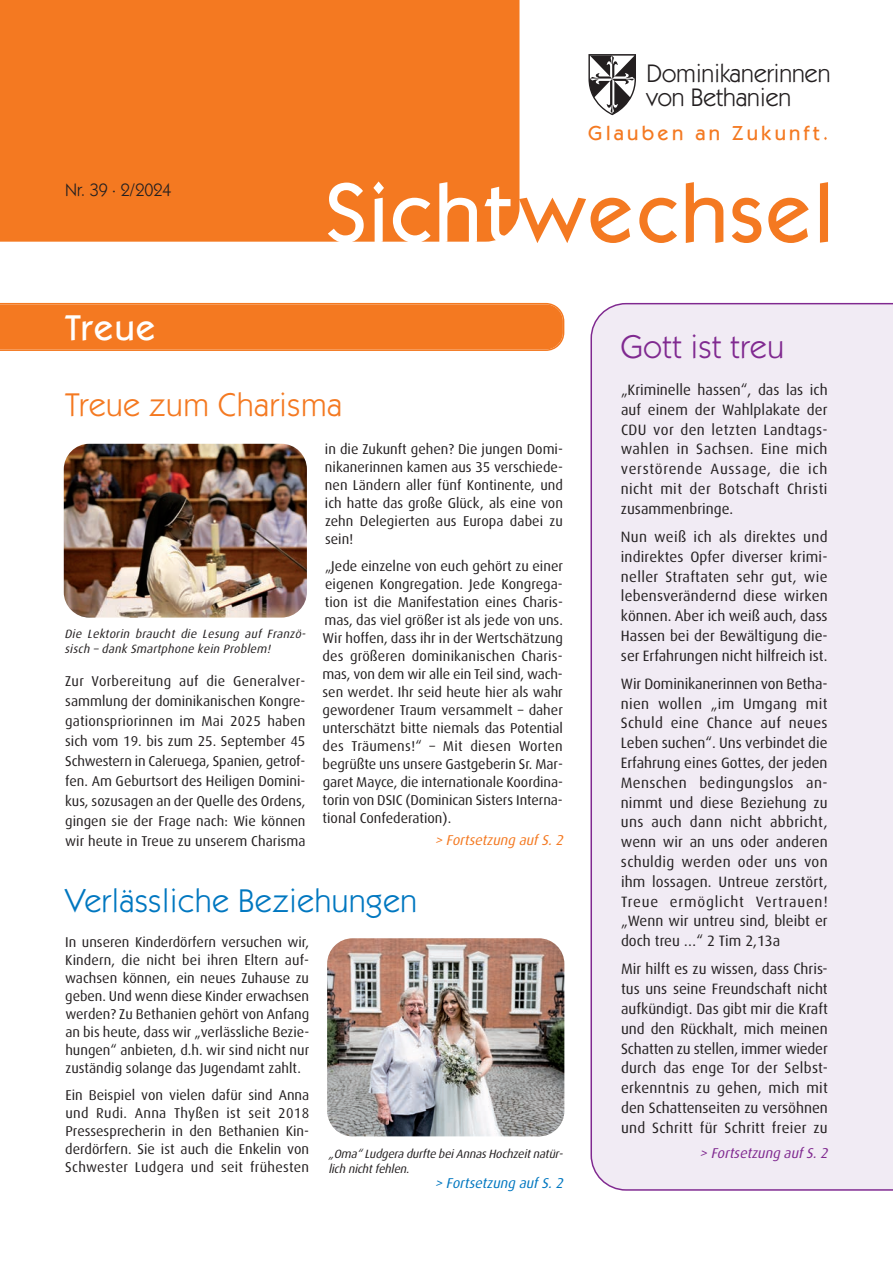
<style>
.page{position:relative;width:893px;height:1263px;background:#fff}
.page>*{position:absolute;margin:0;border:0;box-sizing:border-box;transform-origin:0 0}
.t1{font:500 84.15px "Itc Kabel";letter-spacing:.03em;color:#f47921}
.t2{font:500 36px "Itc Kabel";letter-spacing:.03em;color:#fff}
.t3{font:33px "Itc Kabel";letter-spacing:.02em;color:#0077c0}
.t4{font:33px "Itc Kabel";letter-spacing:.02em;color:#f47921}
.t5{font:33px "Itc Kabel";letter-spacing:.02em;color:#802990}
.t6{font:25.5px/23.7px "Itc Kabel";color:#231f20}
.t7{font:500 20.4px "Itc Kabel";letter-spacing:.16em;color:#f47921}
.t8{font:18px "Itc Kabel";color:#231f20}
.t9{font:15px/19.8px "Dax";color:#231f20;text-align:justify}
.t10{font:14.25px/18px "Dax";color:#231f20;text-align:justify}
.t11{font:italic 14.25px "Dax";color:#0077c0}
.t12{font:italic 14.25px "Dax";color:#f47921}
.t13{font:italic 14.25px "Dax";color:#802990}
.t14{font:italic 12px/15px "Dax";color:#231f20}
.s1{color:#fff}
</style>
<div class="page">
<div style="left:590px;top:303px;width:303px;height:888px;background:#f1ebf4"></div>
<div style="left:0;top:0;width:519px;height:242px;background:#f47921"></div>
<svg style="left:588px;top:54px;width:48px;height:61px"></svg>
<div style="left:0;top:303px;width:564px;height:48px;background:#f47921"></div>
<img style="left:327px;top:938px;width:237px;height:198px">
<img style="left:64px;top:444px;width:243px;height:174px">
<p class="t8" style="left:65px;top:183px;width:108px">Nr. 39 · 2/2024</p>
<h3 class="t6" style="left:646px;top:63px;width:185px">Dominikanerinnen von Bethanien</h3>
<h3 class="t7" style="left:588px;top:126px;width:242px">Glauben an Zukunft.</h3>
<h1 class="t1" style="left:325px;top:184px;width:510px"><span class="s1">Sicht</span>wechsel</h1>
<h2 class="t2" style="left:65px;top:315px;width:92px">Treue</h2>
<h3 class="t4" style="left:65px;top:392px;width:278px">Treue zum Charisma</h3>
<p class="t14" style="left:65px;top:627px;width:245px">Die Lektorin braucht die Lesung auf Franzö&shy;sisch – dank Smartphone kein Problem!</p>
<p class="t10" style="left:65px;top:672px;width:242px;line-height:20px">Zur Vorbereitung auf die Generalver&shy;sammlung der dominikanischen Kongre&shy;gationspriorinnen im Mai 2025 haben sich vom 19. bis zum 25. September 45<br>Schwestern in Caleruega, Spanien, getrof&shy;fen. Am Geburtsort des Heiligen Domini&shy;kus, sozusagen an der Quelle des Ordens, gingen sie der Frage nach: Wie können wir heute in Treue zu unserem Charisma</p>
<p class="t10" style="left:325px;top:441px;width:240px">in die Zukunft gehen? Die jungen Domi&shy;nikanerinnen kamen aus 35 verschiede&shy;nen Ländern aller fünf Kontinente, und ich hatte das große Glück, als eine von zehn Delegierten aus Europa dabei zu sein!</p>
<p class="t10" style="left:322px;top:558px;width:242px">„Jede einzelne von euch gehört zu einer eigenen Kongregation. Jede Kongrega&shy;tion ist die Manifestation eines Charis&shy;mas, das viel größer ist als jede von uns.<br>Wir hoffen, dass ihr in der Wertschätzung des größeren dominikanischen Charis&shy;mas, von dem wir alle ein Teil sind, wach&shy;sen werdet. Ihr seid heute hier als wahr gewordener Traum versammelt – daher unterschätzt bitte niemals das Potential des Träumens!“ – Mit diesen Worten begrüßte uns unsere Gastgeberin Sr. Mar&shy;garet Mayce, die internationale Koordina&shy;torin von DSIC (Dominican Sisters Interna&shy;tional Confederation).</p>
<p class="t12" style="left:435px;top:834px;width:133px">&gt; Fortsetzung aufS.2</p>
<h3 class="t3" style="left:65px;top:889px;width:353px">Verlässliche Beziehungen</h3>
<p class="t10" style="left:65px;top:934px;width:246px">In unseren Kinderdörfern versuchen wir, Kindern, die nicht bei ihren Eltern auf&shy;wachsen können, ein neues Zuhause zu geben. Und wenn diese Kinder erwachsen werden? Zu Bethanien gehört von Anfang an bis heute, dass wir „verlässliche Bezie&shy;hungen“ anbieten, d.h. wir sind nicht nur zuständig solange das Jugendamt zahlt.</p>
<p class="t10" style="left:65px;top:1086px;width:246px">Ein Beispiel von vielen dafür sind Anna und Rudi. Anna Thyßen ist seit 2018<br>Pressesprecherin in den Bethanien Kin&shy;derdörfern. Sie ist auch die Enkelin von Schwester Ludgera und seit frühesten</p>
<p class="t14" style="left:328px;top:1147px;width:238px">„Oma“ Ludgera durfte beiAnnasHochzeitnatür&shy;lich nichtfehlen.</p>
<p class="t11" style="left:435px;top:1176px;width:133px">&gt; Fortsetzung aufS.2</p>
<h3 class="t5" style="left:621px;top:335px;width:164px">Gott ist treu</h3>
<p class="t9" style="left:621px;top:381px;width:208px">„Kriminelle hassen“, das las ich auf einem der Wahlplakate der CDU vor den letzten Landtags&shy;wahlen in Sachsen. Eine mich verstörende Aussage, die ich nicht mit der Botschaft Christi zusammenbringe.</p>
<p class="t9" style="left:621px;top:528px;width:208px">Nun weiß ich als direktes und indirektes Opfer diverser krimi&shy;neller Straftaten sehr gut, wie lebensverändernd diese wirken können. Aber ich weiß auch, dass Hassen bei der Bewältigung die&shy;ser Erfahrungen nicht hilfreich ist.</p>
<p class="t9" style="left:621px;top:675px;width:208px">Wir Dominikanerinnen von Betha&shy;nien wollen „im Umgang mit Schuld eine Chance auf neues Leben suchen“. Uns verbindet die Erfahrung eines Gottes, der jeden Menschen bedingungslos an&shy;nimmt und diese Beziehung zu uns auch dann nicht abbricht, wenn wir an uns oder anderen schuldig werden oder uns von ihm lossagen. Untreue zerstört, Treue ermöglicht Vertrauen! „Wenn wir untreu sind, bleibt er doch treu …“ 2 Tim 2,13a</p>
<p class="t9" style="left:621px;top:960px;width:208px">Mir hilft es zu wissen, dass Chris&shy;tus uns seine Freundschaft nicht aufkündigt. Das gibt mir die Kraft und den Rückhalt, mich meinen Schatten zu stellen, immer wieder durch das enge Tor der Selbst&shy;erkenntnis zu gehen, mich mit den Schattenseiten zu versöhnen und Schritt für Schritt freier zu</p>
<p class="t13" style="left:699px;top:1147px;width:133px">&gt; Fortsetzung aufS.2</p>
</div>
